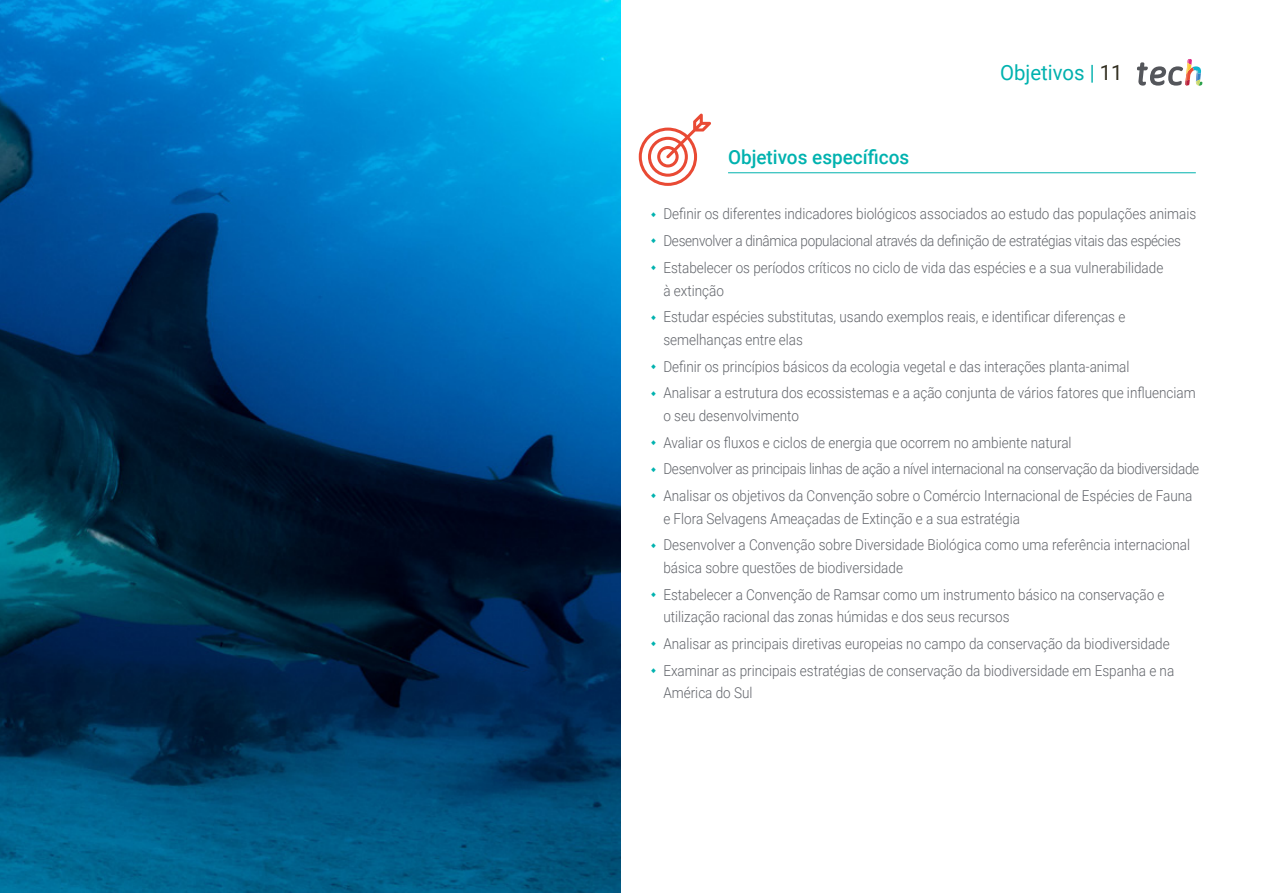
<style>
.page{position:relative;width:1263px;height:893px;background:#fff}
.page>*{position:absolute;margin:0;border:0;box-sizing:border-box;transform-origin:0 0}
.t1{font:21px "Roboto";color:#00b2af}
.t2{font:500 19.5px "Roboto";color:#00b2af}
.t3{font:300 15px/26.7px "Roboto";color:#61646a;scale:.9 1}
.s1{color:#00b0ad}
.s2{color:#312e20}
</style>
<div class="page">
<hr style="left:728px;top:172px;width:468px;height:1px;background:#00b2af">
<svg style="left:639px;top:113px;width:72px;height:73px"></svg>
<img style="left:0;top:0;width:621px;height:893px">
<svg style="left:1137px;top:59px;width:65px;height:27px"></svg>
<h2 class="t2" style="left:728px;top:144px;width:183px">Objetivos específicos</h2>
<h1 class="t1" style="left:1000px;top:57px;width:124px">Objet<span class="s1">ivos |</span> <span class="s2">11</span></h1>
<p class="t3" style="left:663px;top:200px;width:593px">Definir os diferentes indicadores biológicos associados ao estudo das populações animais<br>Desenvolver a dinâmica populacional através da definição de estratégias vitais das espécies<br>Estabelecer os períodos críticos no ciclo de vida das espécies e a sua vulnerabilidade</p>
<p class="t3" style="left:663px;top:276px;width:515px">à extinção<br>Estudar espécies substitutas, usando exemplos reais, e identificar diferenças e</p>
<p class="t3" style="left:663px;top:325px;width:593px">semelhanças entre elas<br>Definir os princípios básicos da ecologia vegetal e das interações planta-animal<br>Analisar a estrutura dos ecossistemas e a ação conjunta de vários fatores que influenciam</p>
<p class="t3" style="left:663px;top:401px;width:597px">o seu desenvolvimento<br>Avaliar os fluxos e ciclos de energia que ocorrem no ambiente natural<br>Desenvolver as principais linhas de ação a nível internacional na conservação da biodiversidade Analisar os objetivos da Convenção sobre o Comércio Internacional de Espécies de Fauna</p>
<p class="t3" style="left:663px;top:504px;width:587px">e Flora Selvagens Ameaçadas de Extinção e a sua estratégia<br>Desenvolver a Convenção sobre Diversidade Biológica como uma referência internacional</p>
<p class="t3" style="left:663px;top:554px;width:558px">básica sobre questões de biodiversidade<br>Estabelecer a Convenção de Ramsar como um instrumento básico na conservação e</p>
<p class="t3" style="left:663px;top:603px;width:569px">utilização racional das zonas húmidas e dos seus recursos<br>Analisar as principais diretivas europeias no campo da conservação da biodiversidade<br>Examinar as principais estratégias de conservação da biodiversidade em Espanha e na</p>
<p class="t3" style="left:663px;top:679px;width:101px">América do Sul</p>
</div>
